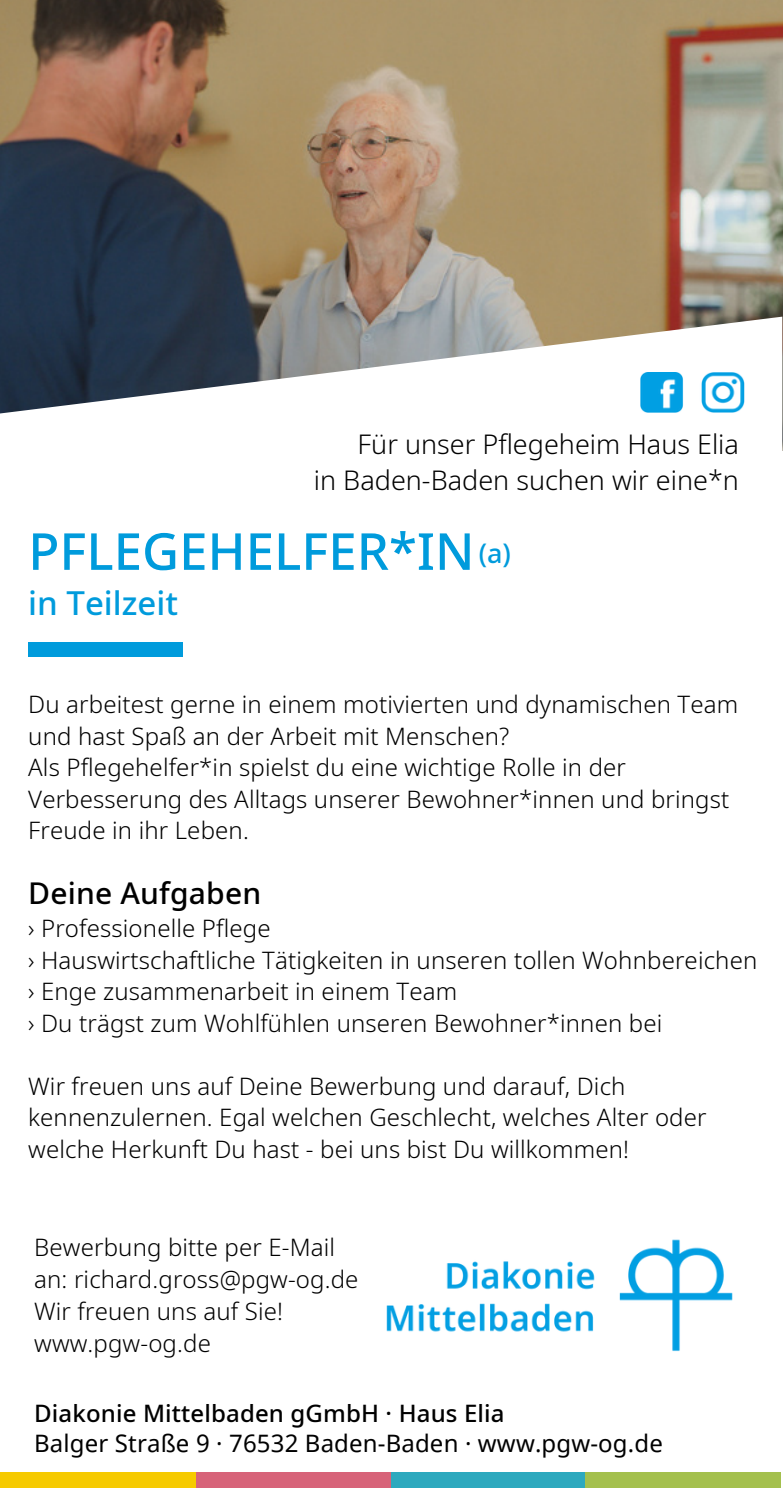
<style>
.page{position:relative;width:783px;height:1488px;background:#fff}
.page>*{position:absolute;margin:0;border:0;box-sizing:border-box;transform-origin:0 0}
.t1{font:500 51px "Noto Sans";color:#009bdc}
.t2{font:500 33px "Noto Sans";color:#009bdc}
.t3{font:500 30px "Noto Sans";letter-spacing:.005em;color:#000}
.t4{font:300 27px "Noto Sans";color:#000}
.t5{font:500 27px "Noto Sans";color:#009bdc}
.t6{font:300 24px/31.5px "Noto Sans";letter-spacing:.005em;color:#000}
.t7{font:24px "Noto Sans";letter-spacing:.005em;color:#000}
.t8{font:500 24px "Noto Sans";letter-spacing:.005em;color:#000}
</style>
<div class="page">
<img style="left:0;top:0;width:783px;height:450px">
<svg style="left:0;top:316px;width:782px;height:341px"></svg>
<div style="left:196px;top:1471px;width:195px;height:16px;background:#d76379"></div>
<div style="left:391px;top:1471px;width:196px;height:16px;background:#2da9be"></div>
<div style="left:585px;top:1471px;width:196px;height:16px;background:#a4c04d"></div>
<div style="left:0;top:1471px;width:196px;height:16px;background:#f6ca00"></div>
<img style="left:641px;top:372px;width:103px;height:41px">
<div style="left:28px;top:642px;width:154px;height:14px;background:#009bdc"></div>
<img style="left:386px;top:1239px;width:347px;height:113px">
<p class="t4" style="left:358px;top:425px;width:383px">Für unser Pflegeheim Haus Elia</p>
<p class="t4" style="left:314px;top:461px;width:427px">in Baden-Baden suchen wir eine*n</p>
<p class="t1" style="left:28px;top:515px;width:448px">PFLEGEHELFER*IN</p>
<p class="t2" style="left:28px;top:579px;width:151px">in Teilzeit</p>
<p class="t5" style="left:479px;top:534px;width:34px">(a)</p>
<p class="t6" style="left:28px;top:688px;width:712px">Du arbeitest gerne in einem motivierten und dynamischen Team und hast Spaß an der Arbeit mit Menschen?</p>
<p class="t6" style="left:28px;top:751px;width:703px">Als Pflegehelfer*in spielst du eine wichtige Rolle in der<br>Verbesserung des Alltags unserer Bewohner*innen und bringst<br>Freude in ihr Leben.</p>
<p class="t3" style="left:28px;top:871px;width:234px">Deine Aufgaben</p>
<p class="t6" style="left:28px;top:912px;width:244px">› Professionelle Pflege</p>
<p class="t6" style="left:28px;top:943px;width:731px">› Hauswirtschaftliche Tätigkeiten in unseren tollen Wohnbereichen</p>
<p class="t6" style="left:28px;top:975px;width:430px">› Enge zusammenarbeit in einem Team</p>
<p class="t6" style="left:28px;top:1006px;width:636px">› Du trägst zum Wohlfühlen unseren Bewohner*innen bei</p>
<p class="t6" style="left:28px;top:1069px;width:680px">Wir freuen uns auf Deine Bewerbung und darauf, Dich kennenzulernen. Egal welchen Geschlecht, welches Alter oder welche Herkunft Du hast - bei uns bist Du willkommen!</p>
<p class="t6" style="left:34px;top:1230px;width:326px">Bewerbung bitte per E-Mail an: richard.gross@pgw-og.de</p>
<p class="t6" style="left:34px;top:1295px;width:250px">Wir freuen uns auf Sie!</p>
<p class="t6" style="left:34px;top:1327px;width:178px">www.pgw-og.de</p>
<p class="t8" style="left:34px;top:1396px;width:472px">Diakonie Mittelbaden gGmbH · Haus Elia</p>
<p class="t7" style="left:34px;top:1426px;width:630px">Balger Straße 9 · 76532 Baden-Baden · www.pgw-og.de</p>
</div>
